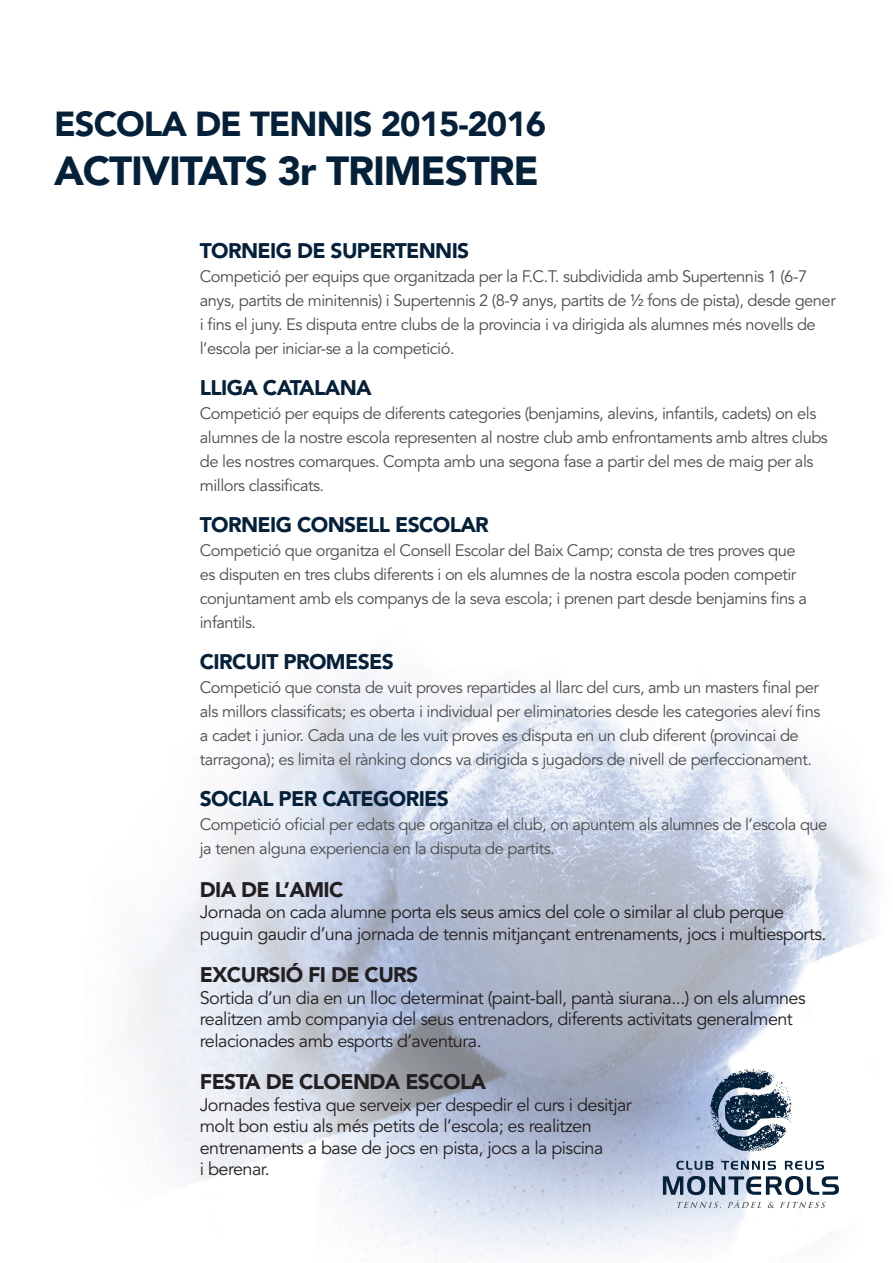
<style>
.page{position:relative;width:893px;height:1263px;background:#fff}
.page>*{position:absolute;margin:0;border:0;box-sizing:border-box;transform-origin:0 0}
.t1{font:900 40.35px "Avenir LT Std";letter-spacing:-.03em;color:#052139}
.t2{font:900 34.5px "Avenir LT Std";letter-spacing:-.03em;color:#052139}
.t3{font:900 21px "Avenir LT Std";letter-spacing:-.03em;color:#052139}
.t4{font:900 21px "Avenir LT Std";letter-spacing:-.03em;color:#231f20}
.t5{font:18px/21.6px "Avenir LT Std";letter-spacing:-.03em;color:#231f20}
.t6{font:16.5px/24px "Avenir LT Std";letter-spacing:-.03em;color:#4b4c4d}
</style>
<div class="page">
<img style="left:124px;top:669px;width:751px;height:589px">
<svg style="left:710px;top:1068px;width:82px;height:84px"></svg>
<svg style="left:663px;top:1176px;width:176px;height:33px"></svg>
<svg style="left:676px;top:1161px;width:37px;height:9px"></svg>
<svg style="left:721px;top:1161px;width:55px;height:9px"></svg>
<svg style="left:785px;top:1161px;width:39px;height:9px"></svg>
<h2 class="t2" style="left:54px;top:104px;width:493px">ESCOLA DE TENNIS 2015-2016</h2>
<h1 class="t1" style="left:54px;top:146px;width:486px">ACTIVITATS 3r TRIMESTRE</h1>
<p class="t3" style="left:200px;top:238px;width:271px">TORNEIG DE SUPERTENNIS</p>
<p class="t6" style="left:200px;top:265px;width:637px">Competició per equips que organitzada per la F.C.T. subdividida amb Supertennis 1 (6-7 anys, partits de minitennis) i Supertennis 2 (8-9 anys, partits de ½ fons de pista), desde gener i fins el juny. Es disputa entre clubs de la provincia i va dirigida als alumnes més novells de l’escola per iniciar-se a la competició.</p>
<p class="t3" style="left:200px;top:375px;width:173px">LLIGA CATALANA</p>
<p class="t6" style="left:200px;top:402px;width:630px">Competició per equips de diferents categories (benjamins, alevins, infantils, cadets) on els alumnes de la nostre escola representen al nostre club amb enfrontaments amb altres clubs de les nostres comarques. Compta amb una segona fase a partir del mes de maig per als millors classificats.</p>
<p class="t3" style="left:200px;top:512px;width:291px">TORNEIG CONSELL ESCOLAR</p>
<p class="t6" style="left:200px;top:539px;width:609px">Competició que organitza el Consell Escolar del Baix Camp; consta de tres proves que es disputen en tres clubs diferents i on els alumnes de la nostra escola poden competir conjuntament amb els companys de la seva escola; i prenen part desde benjamins fins a infantils.</p>
<p class="t3" style="left:200px;top:649px;width:195px">CIRCUIT PROMESES</p>
<p class="t6" style="left:200px;top:676px;width:622px">Competició que consta de vuit proves repartides al llarc del curs, amb un masters final per als millors classificats; es oberta i individual per eliminatories desde les categories aleví fins a cadet i junior. Cada una de les vuit proves es disputa en un club diferent (provincai de tarragona); es limita el rànking doncs va dirigida s jugadors de nivell de perfeccionament.</p>
<p class="t3" style="left:200px;top:786px;width:251px">SOCIAL PER CATEGORIES</p>
<p class="t6" style="left:200px;top:813px;width:629px">Competició oficial per edats que organitza el club, on apuntem als alumnes de l’escola que ja tenen alguna experiencia en la disputa de partits.</p>
<p class="t4" style="left:200px;top:876px;width:145px">DIA DE L’AMIC</p>
<p class="t5" style="left:200px;top:902px;width:628px">Jornada on cada alumne porta els seus amics del cole o similar al club perque puguin gaudir d’una jornada de tennis mitjançant entrenaments, jocs i multiesports.</p>
<p class="t4" style="left:200px;top:962px;width:220px">EXCURSIÓ FI DE CURS</p>
<p class="t5" style="left:200px;top:987px;width:607px">Sortida d’un dia en un lloc determinat (paint-ball, pantà siurana...) on els alumnes realitzen amb companyia del seus entrenadors, diferents activitats generalment relacionades amb esports d’aventura.</p>
<p class="t4" style="left:200px;top:1069px;width:288px">FESTA DE CLOENDA ESCOLA</p>
<p class="t5" style="left:200px;top:1094px;width:434px">Jornades festiva que serveix per despedir el curs i desitjar molt bon estiu als més petits de l’escola; es realitzen entrenaments a base de jocs en pista, jocs a la piscina<br>i berenar.</p>
</div>
